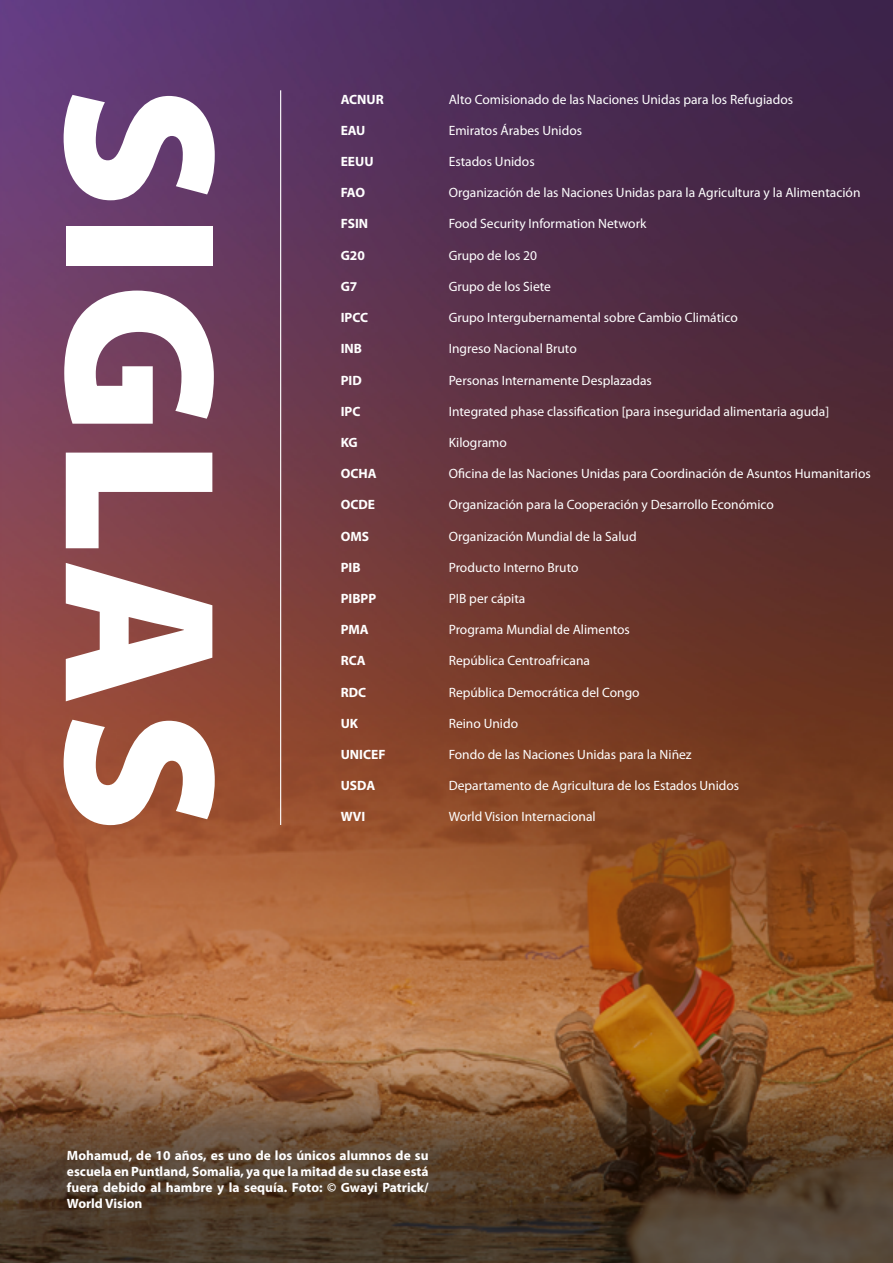
<style>
.page{position:relative;width:893px;height:1263px;background:#fff}
.page>*{position:absolute;margin:0;border:0;box-sizing:border-box;transform-origin:0 0}
.t1{font:900 217.5px "Myriad Pro";letter-spacing:.02em;color:#fff}
.t2{font:13.5px "Myriad Pro";color:#fff}
.t3{font:700 13.5px/16.2px "Myriad Pro";color:#fff;text-align:justify}
</style>
<div class="page">
<img style="left:0;top:0;width:893px;height:945px">
<img style="left:0;top:945px;width:893px;height:318px">
<hr style="left:280px;top:90px;width:1px;height:735px;background:#fff">
<h1 class="t1" style="left:284px;top:86px;width:748px;rotate:90deg">SIGLAS</h1>
<p class="t3" style="left:341px;top:91px;width:45px">ACNUR</p>
<p class="t2" style="left:449px;top:91px;width:346px">Alto Comisionado de las Naciones Unidas para los Refugiados</p>
<p class="t3" style="left:341px;top:122px;width:26px">EAU</p>
<p class="t2" style="left:449px;top:122px;width:135px">Emiratos Árabes Unidos</p>
<p class="t3" style="left:341px;top:153px;width:34px">EEUU</p>
<p class="t2" style="left:449px;top:153px;width:87px">Estados Unidos</p>
<p class="t3" style="left:341px;top:184px;width:26px">FAO</p>
<p class="t2" style="left:449px;top:184px;width:413px">Organización de las Naciones Unidas para la Agricultura y la Alimentación</p>
<p class="t3" style="left:341px;top:215px;width:29px">FSIN</p>
<p class="t2" style="left:449px;top:216px;width:199px">Food Security Information Network</p>
<p class="t3" style="left:341px;top:247px;width:26px">G20</p>
<p class="t2" style="left:449px;top:247px;width:90px">Grupo de los 20</p>
<p class="t3" style="left:341px;top:278px;width:18px">G7</p>
<p class="t2" style="left:449px;top:278px;width:104px">Grupo de los Siete</p>
<p class="t3" style="left:341px;top:309px;width:29px">IPCC</p>
<p class="t2" style="left:449px;top:309px;width:291px">Grupo Intergubernamental sobre Cambio Climático</p>
<p class="t3" style="left:341px;top:340px;width:23px">INB</p>
<p class="t2" style="left:449px;top:340px;width:130px">Ingreso Nacional Bruto</p>
<p class="t3" style="left:341px;top:371px;width:23px">PID</p>
<p class="t2" style="left:449px;top:372px;width:205px">Personas Internamente Desplazadas</p>
<p class="t3" style="left:341px;top:403px;width:21px">IPC</p>
<p class="t2" style="left:449px;top:403px;width:382px">Integrated phase classification [para inseguridad alimentaria aguda]</p>
<p class="t3" style="left:341px;top:434px;width:19px">KG</p>
<p class="t2" style="left:449px;top:434px;width:60px">Kilogramo</p>
<p class="t3" style="left:341px;top:465px;width:37px">OCHA</p>
<p class="t2" style="left:449px;top:465px;width:424px">Oficina de las Naciones Unidas para Coordinación de Asuntos Humanitarios</p>
<p class="t3" style="left:341px;top:496px;width:36px">OCDE</p>
<p class="t2" style="left:449px;top:496px;width:327px">Organización para la Cooperación y Desarrollo Económico</p>
<p class="t3" style="left:341px;top:527px;width:30px">OMS</p>
<p class="t2" style="left:449px;top:528px;width:189px">Organización Mundial de la Salud</p>
<p class="t3" style="left:341px;top:559px;width:21px">PIB</p>
<p class="t2" style="left:449px;top:559px;width:131px">Producto Interno Bruto</p>
<p class="t3" style="left:341px;top:590px;width:37px">PIBPP</p>
<p class="t2" style="left:449px;top:590px;width:78px">PIB per cápita</p>
<p class="t3" style="left:341px;top:621px;width:29px">PMA</p>
<p class="t2" style="left:449px;top:621px;width:183px">Programa Mundial de Alimentos</p>
<p class="t3" style="left:341px;top:652px;width:26px">RCA</p>
<p class="t2" style="left:449px;top:652px;width:143px">República Centroafricana</p>
<p class="t3" style="left:341px;top:683px;width:27px">RDC</p>
<p class="t2" style="left:449px;top:684px;width:192px">República Democrática del Congo</p>
<p class="t3" style="left:341px;top:715px;width:19px">UK</p>
<p class="t2" style="left:449px;top:715px;width:71px">Reino Unido</p>
<p class="t3" style="left:341px;top:746px;width:46px">UNICEF</p>
<p class="t2" style="left:449px;top:746px;width:244px">Fondo de las Naciones Unidas para la Niñez</p>
<p class="t3" style="left:341px;top:777px;width:36px">USDA</p>
<p class="t2" style="left:449px;top:777px;width:292px">Departamento de Agricultura de los Estados Unidos</p>
<p class="t3" style="left:341px;top:808px;width:26px">WVI</p>
<p class="t2" style="left:449px;top:808px;width:149px">World Vision Internacional</p>
<p class="t3" style="left:67px;top:1146px;width:363px">Mohamud, de 10 años, es uno de los únicos alumnos de su escuela en Puntland, Somalia, ya que la mitad de su clase está fuera debido al hambre y la sequía. Foto: © Gwayi Patrick/ World Vision</p>
</div>
